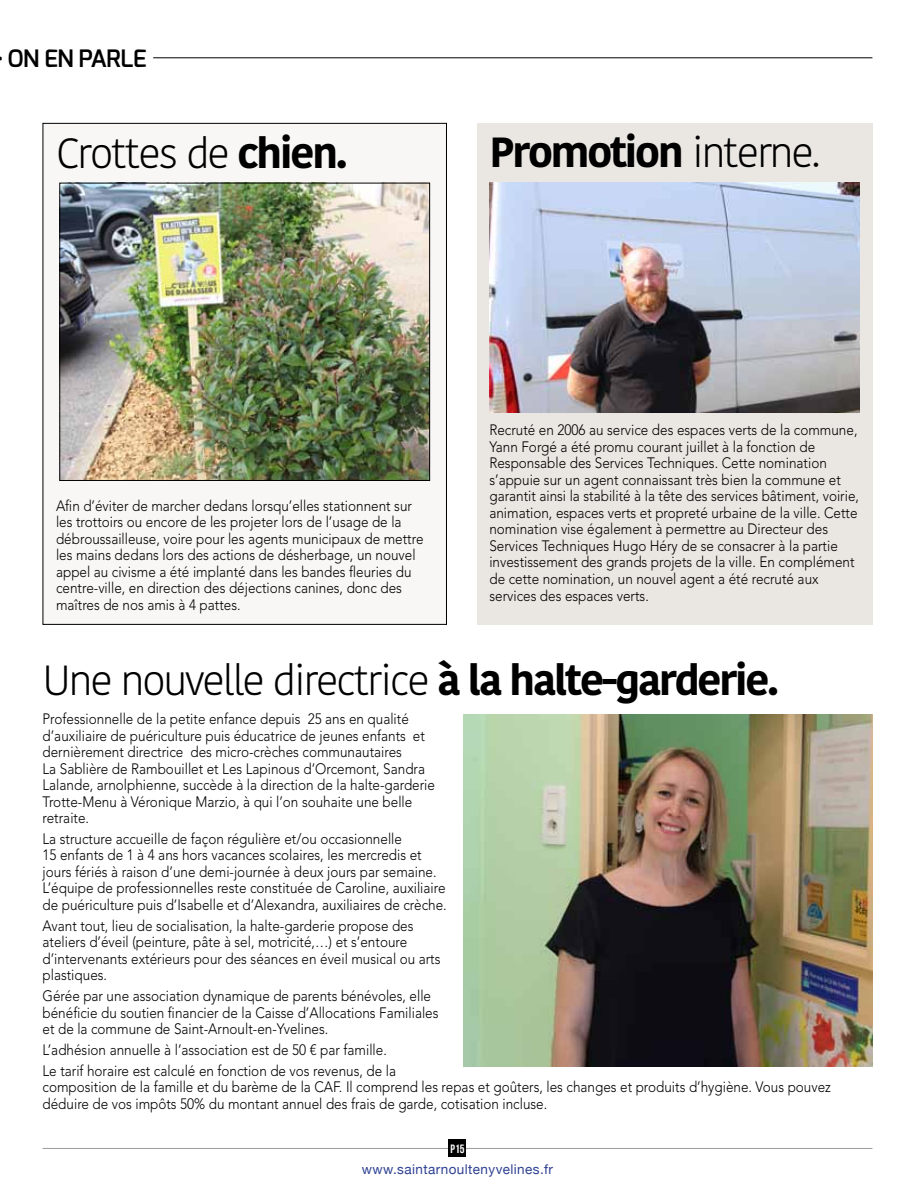
<style>
.page{position:relative;width:915px;height:1191px;background:#fff}
.page>*{position:absolute;margin:0;border:0;box-sizing:border-box;transform-origin:0 0}
.t1{font:300 42px "Kohinoor Bangla";letter-spacing:-.05em;color:#000}
.t2{font:700 42px "Kohinoor Bangla";letter-spacing:-.05em;color:#000}
.t3{font:600 24px "Exo";letter-spacing:-.02em;color:#000}
.t4{font:300 15px/16.5px "Avenir LT Std";color:#000;scale:.9 1}
.t5{font:13.5px "Helvetica Neue";letter-spacing:.03em;color:#2e4193}
.t6{font:12px "Bebas Neue";color:#fff}
.s1{font-weight:700}
.s2{font-weight:300}
</style>
<div class="page">
<hr style="left:43px;top:1148px;width:829px;height:1px;background:#9d9d9c">
<div style="left:449px;top:1140px;width:17px;height:17px;background:#000"></div>
<img style="left:463px;top:714px;width:409px;height:352px">
<hr style="left:153px;top:57px;width:719px;height:1px;background:#000">
<div style="left:43px;top:123px;width:403px;height:501px;background:#f8f7f6"></div>
<img style="left:62px;top:185px;width:365px;height:293px">
<div style="left:476px;top:123px;width:396px;height:502px;background:#eae7e2"></div>
<img style="left:489px;top:183px;width:370px;height:229px">
<h2 class="t3" style="left:8px;top:43px;width:141px">ON EN PARLE</h2>
<h1 class="t1" style="left:56px;top:122px;width:293px">Crottes de <span class="s1">chien.</span></h1>
<h1 class="t2" style="left:489px;top:115px;width:332px">Promotion <span class="s2">interne.</span></h1>
<p class="t4" style="left:56px;top:497px;width:409px">Afin d’éviter de marcher dedans lorsqu’elles stationnent sur les trottoirs ou encore de les projeter lors de l’usage de la débroussailleuse, voire pour les agents municipaux de mettre les mains dedans lors des actions de désherbage, un nouvel appel au civisme a été implanté dans les bandes fleuries du centre-ville, en direction des déjections canines, donc des maîtres de nos amis à 4 pattes.</p>
<p class="t4" style="left:489px;top:422px;width:412px">Recruté en 2006 au service des espaces verts de la commune, Yann Forgé a été promu courant juillet à la fonction de Responsable des Services Techniques. Cette nomination s’appuie sur un agent connaissant très bien la commune et garantit ainsi la stabilité à la tête des services bâtiment, voirie, animation, espaces verts et propreté urbaine de la ville. Cette nomination vise également à permettre au Directeur des Services Techniques Hugo Héry de se consacrer à la partie investissement des grands projets de la ville. En complément de cette nomination, un nouvel agent a été recruté aux services des espaces verts.</p>
<h1 class="t1" style="left:43px;top:649px;width:738px">Une nouvelle directrice <span class="s1">à la halte-garderie.</span></h1>
<p class="t4" style="left:43px;top:711px;width:437px">Professionnelle de la petite enfance depuis 25 ans en qualité d’auxiliaire de puériculture puis éducatrice de jeunes enfants et dernièrement directrice des micro-crèches communautaires<br>La Sablière de Rambouillet et Les Lapinous d’Orcemont, Sandra Lalande, arnolphienne, succède à la direction de la halte-garderie Trotte-Menu à Véronique Marzio, à qui l’on souhaite une belle retraite.</p>
<p class="t4" style="left:43px;top:830px;width:450px">La structure accueille de façon régulière et/ou occasionnelle<br>15 enfants de 1 à 4 ans hors vacances scolaires, les mercredis et jours fériés à raison d’une demi-journée à deux jours par semaine.<br>L’équipe de professionnelles reste constituée de Caroline, auxiliaire de puériculture puis d’Isabelle et d’Alexandra, auxiliaires de crèche.</p>
<p class="t4" style="left:43px;top:917px;width:443px">Avant tout, lieu de socialisation, la halte-garderie propose des ateliers d’éveil (peinture, pâte à sel, motricité,…) et s’entoure d’intervenants extérieurs pour des séances en éveil musical ou arts plastiques.</p>
<p class="t4" style="left:43px;top:987px;width:441px">Gérée par une association dynamique de parents bénévoles, elle bénéficie du soutien financier de la Caisse d’Allocations Familiales et de la commune de Saint-Arnoult-en-Yvelines.</p>
<p class="t4" style="left:43px;top:1039px;width:394px;line-height:20.7px">L’adhésion annuelle à l’association est de 50 € par famille.<br>Le tarif horaire est calculé en fonction de vos revenus, de la</p>
<p class="t4" style="left:43px;top:1078px;width:877px">composition de la famille et du barème de la CAF. Il comprend les repas et goûters, les changes et produits d’hygiène. Vous pouvez déduire de vos impôts 50% du montant annuel des frais de garde, cotisation incluse.</p>
<p class="t6" style="left:450px;top:1141px;width:16px">P15</p>
<p class="t5" style="left:362px;top:1159px;width:193px">www.saintarnoultenyvelines.fr</p>
</div>
